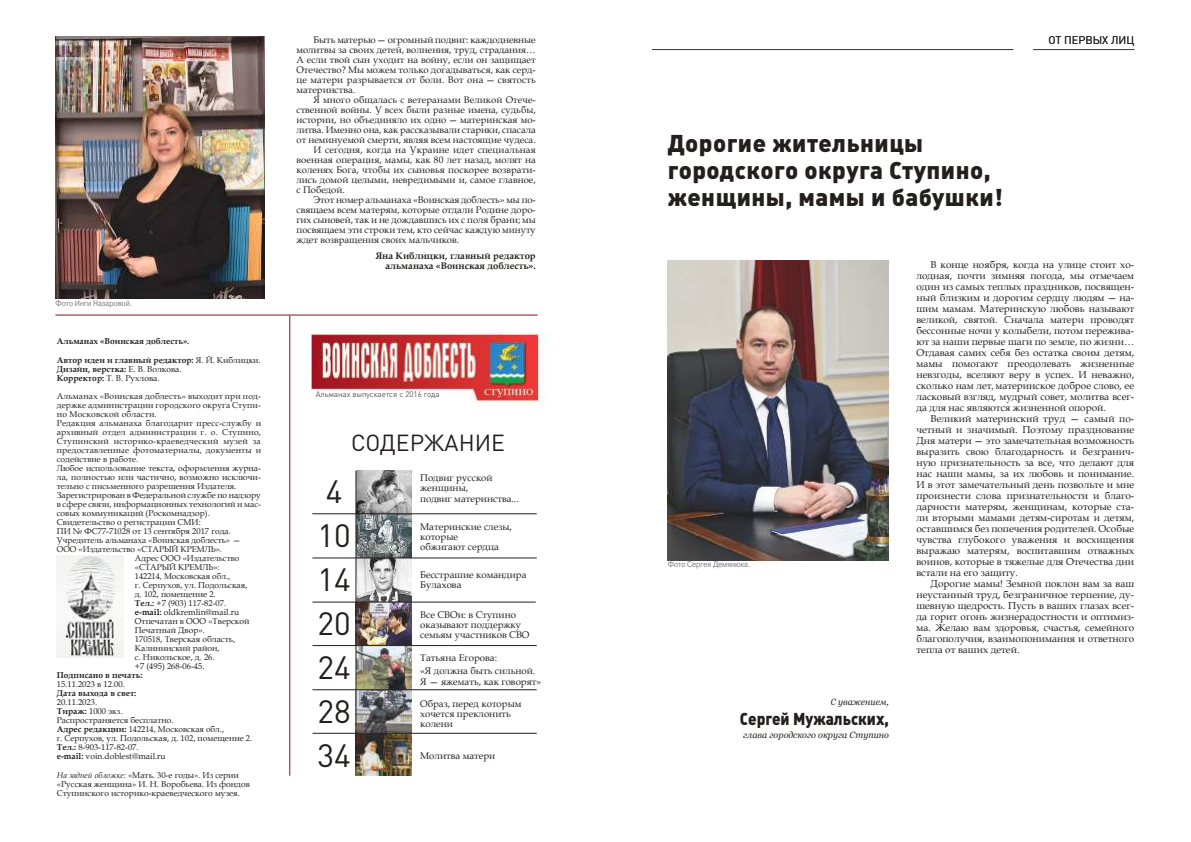
<style>
.page{position:relative;width:1191px;height:842px;background:#fff}
.page>*{position:absolute;margin:0;border:0;box-sizing:border-box;transform-origin:0 0}
.t1{font:31.9px/44px "DIN Pro";color:#241f1f}
.t2{font:24px/27px "DIN Cyr Black Alternate";letter-spacing:.02em;color:#241f1f}
.t3{font:23px "DIN Pro";color:#241f1f}
.t4{font:17px "DIN Cyr Black Alternate";color:#241f1f;scale:.9 1}
.t5{font:11px "DIN Pro";color:#241f1f}
.t6{font:10px/11px "Book Antiqua";color:#241f1f;text-align:justify}
.t7{font:9.7px/10px "Book Antiqua";color:#241f1f}
.t8{font:9.5px/10px "Book Antiqua";color:#241f1f;text-align:justify}
.t9{font:700 9.5px/10px "Book Antiqua";color:#241f1f;text-align:right}
.t10{font:italic 9px "Georgia";color:#241f1f}
.t11{font:italic 9px "Georgia";color:#241f1f;scale:.88 1}
.t12{font:8.5px/9px "Book Antiqua";color:#241f1f}
.t13{font:700 8.5px/9.1px "Book Antiqua";color:#241f1f}
.t14{font:8.5px "Book Antiqua";letter-spacing:.02em;color:#241f1f}
.t15{font:8.5px "Book Antiqua";letter-spacing:.03em;color:#241f1f}
.t16{font:8px "Pragmatica";color:#7d7c7e;scale:.88 1}
.t17{font:300 8px "DIN Pro";color:#241f1f}
.s1{font-weight:400}
.s2{font-weight:700}
.s3{font-style:italic}
.s4{font-family:"Georgia"}
</style>
<div class="page">
<hr style="left:1033px;top:49px;width:101px;height:1px;background:#9f1a23">
<hr style="left:652px;top:49px;width:361px;height:1px;background:#9f1a23">
<img style="left:668px;top:261px;width:221px;height:299px">
<img style="left:355px;top:471px;width:57px;height:305px">
<hr style="left:289px;top:316px;width:1px;height:460px;background:#841220">
<hr style="left:55px;top:315px;width:482px;height:1px;background:#841220">
<img style="left:57px;top:555px;width:67px;height:102px">
<hr style="left:312px;top:513px;width:225px;height:1px;background:#241f1f">
<hr style="left:312px;top:558px;width:225px;height:1px;background:#241f1f">
<hr style="left:312px;top:602px;width:224px;height:1px;background:#241f1f">
<hr style="left:312px;top:689px;width:224px;height:1px;background:#241f1f">
<hr style="left:312px;top:733px;width:225px;height:1px;background:#241f1f">
<hr style="left:312px;top:645px;width:224px;height:1px;background:#241f1f">
<hr style="left:355px;top:471px;width:1px;height:300px;background:#241f1f">
<img style="left:311px;top:331px;width:237px;height:72px">
<img style="left:55px;top:36px;width:210px;height:263px">
<p class="t16" style="left:56px;top:298px;width:88px">Фото Инги Назаровой.</p>
<p class="t13" style="left:57px;top:336px;width:134px">Альманах «Воинская доблесть».</p>
<p class="t13" style="left:57px;top:355px;width:205px">Автор идеи и главный редактор: <span class="s1">Я. Й. Киблицки.<br></span>Дизайн, верстка: <span class="s1">Е. В. Волкова.<br></span>Корректор: <span class="s1">Т. В. Рухлова.</span></p>
<p class="t14" style="left:57px;top:390px;width:206px">Альманах «Воинская доблесть» выходит при под-</p>
<p class="t12" style="left:57px;top:400px;width:206px">держке администрации городского округа Ступи-</p>
<p class="t14" style="left:57px;top:408px;width:101px">но Московской области.</p>
<p class="t12" style="left:57px;top:418px;width:206px">Редакция альманаха благодарит пресс-службу и</p>
<p class="t14" style="left:57px;top:426px;width:206px">архивный отдел администрации г. о. Ступино,</p>
<p class="t15" style="left:57px;top:435px;width:205px">Ступинский историко-краеведческий музей за</p>
<p class="t14" style="left:57px;top:444px;width:206px">предоставленные фотоматериалы, документы и</p>
<p class="t12" style="left:57px;top:454px;width:83px">содействие в работе.</p>
<p class="t12" style="left:57px;top:463px;width:206px">Любое использование текста, оформления журна-</p>
<p class="t12" style="left:57px;top:472px;width:206px">ла, полностью или частично, возможно исключи-</p>
<p class="t12" style="left:57px;top:481px;width:181px">тельно с письменного разрешения Издателя.</p>
<p class="t12" style="left:57px;top:490px;width:206px">Зарегистрирован в Федеральной службе по надзору</p>
<p class="t12" style="left:57px;top:499px;width:206px">в сфере связи, информационных технологий и мас-</p>
<p class="t12" style="left:57px;top:508px;width:154px">совых коммуникаций (Роскомнадзор).</p>
<p class="t12" style="left:57px;top:517px;width:145px">Свидетельство о регистрации СМИ:</p>
<p class="t12" style="left:57px;top:526px;width:176px">ПИ № ФC77-71028 от 13 сентября 2017 года.</p>
<p class="t12" style="left:57px;top:535px;width:185px">Учредитель альманаха «Воинская доблесть» —</p>
<p class="t12" style="left:57px;top:544px;width:167px">ООО «Издательство «СТАРЫЙ КРЕМЛЬ».</p>
<p class="t12" style="left:135px;top:553px;width:106px">Адрес ООО «Издательство</p>
<p class="t12" style="left:135px;top:562px;width:86px">«СТАРЫЙ КРЕМЛЬ»:</p>
<p class="t12" style="left:135px;top:571px;width:97px">142214, Московская обл.,</p>
<p class="t12" style="left:135px;top:580px;width:114px">г. Серпухов, ул. Подольская,</p>
<p class="t12" style="left:135px;top:589px;width:82px">д. 102, помещение 2.</p>
<p class="t12" style="left:135px;top:598px;width:93px"><span class="s2">Тел.:</span> +7 (903) 117-82-07.</p>
<p class="t12" style="left:135px;top:607px;width:106px"><span class="s2">e-mail:</span> oldkremlin@mail.ru</p>
<p class="t12" style="left:135px;top:616px;width:116px">Отпечатан в ООО «Тверской</p>
<p class="t12" style="left:135px;top:625px;width:71px">Печатный Двор».</p>
<p class="t12" style="left:135px;top:634px;width:102px">170518, Тверская область,</p>
<p class="t12" style="left:135px;top:643px;width:86px">Калининский район,</p>
<p class="t12" style="left:135px;top:652px;width:81px">с. Никольское, д. 26.</p>
<p class="t12" style="left:135px;top:661px;width:71px">+7 (495) 268-06-45.</p>
<p class="t13" style="left:57px;top:670px;width:87px">Подписано в печать:</p>
<p class="t12" style="left:57px;top:679px;width:69px">15.11.2023 в 12.00.</p>
<p class="t13" style="left:57px;top:688px;width:81px">Дата выхода в свет:</p>
<p class="t12" style="left:57px;top:697px;width:197px">20.11.2023.<br><span class="s2">Тираж:</span> 1000 экз.<br>Распространяется бесплатно.<br><span class="s2">Адрес редакции:</span> 142214, Московская обл.,<br>г. Серпухов, ул. Подольская, д. 102, помещение 2.<br><span class="s2">Тел.:</span> 8-903-117-82-07.<br><span class="s2">e-mail:</span> voin.doblest@mail.ru</p>
<p class="t12" style="left:57px;top:770px;width:195px"><span class="s3">На задней обложке:</span> «Мать. 30-е годы». Из серии «Русская женщина» И. Н. Воробьева. Из фондов<br>Ступинского историко-краеведческого музея.</p>
<p class="t8" style="left:296px;top:34px;width:241px;text-indent:17px">Быть матерью—огромный подвиг: каждодневные молитвы за своих детей, волнения, труд, страдания… А если твой сын уходит на войну, если он защищает Отечество? Мы можем только догадываться, как серд&shy;це матери разрывается от боли. Вот она — святость материнства.</p>
<p class="t8" style="left:313px;top:94px;width:224px">Я много общалась с ветеранами Великой Отече-</p>
<p class="t8" style="left:296px;top:104px;width:241px">ственной войны. У всех были разные имена, судьбы,</p>
<p class="t8" style="left:296px;top:114px;width:241px">истории, но объединяло их одно — материнская мо-</p>
<p class="t8" style="left:296px;top:124px;width:241px">литва. Именно она, как рассказывали старики, спасала</p>
<p class="t8" style="left:296px;top:134px;width:241px">от неминуемой смерти, являя всем настоящие чудеса.</p>
<p class="t8" style="left:313px;top:144px;width:224px">И сегодня, когда на Украине идет специальная</p>
<p class="t8" style="left:296px;top:154px;width:241px">военная операция, мамы, как 80 лет назад, молят на</p>
<p class="t8" style="left:296px;top:164px;width:241px">коленях Бога, чтобы их сыновья поскорее возврати-</p>
<p class="t8" style="left:296px;top:174px;width:241px">лись домой целыми, невредимыми и, самое главное,</p>
<p class="t8" style="left:296px;top:184px;width:50px">с Победой.</p>
<p class="t8" style="left:313px;top:194px;width:224px">Этот номер альманаха «Воинская доблесть» мы по-</p>
<p class="t8" style="left:296px;top:204px;width:241px">свящаем всем матерям, которые отдали Родине доро-</p>
<p class="t8" style="left:296px;top:214px;width:241px">гих сыновей, так и не дождавшись их с поля брани; мы</p>
<p class="t8" style="left:296px;top:224px;width:241px">посвящаем эти строки тем, кто сейчас каждую минуту</p>
<p class="t8" style="left:296px;top:234px;width:164px">ждет возвращения своих мальчиков.</p>
<p class="t9" style="left:375px;top:251px;width:162px">Яна Киблицки, главный редактор альманаха «Воинская доблесть».</p>
<p class="t17" style="left:316px;top:388px;width:125px">Альманах выпускается с 2016 года</p>
<h3 class="t3" style="left:351px;top:427px;width:155px">СОДЕРЖАНИЕ</h3>
<p class="t7" style="left:420px;top:472px;width:100px;line-height:10.6px">Подвиг русской женщины,<br>подвиг материнства...</p>
<p class="t7" style="left:420px;top:521px;width:93px">Материнские слезы, которые<br>обжигают сердца</p>
<p class="t7" style="left:420px;top:569px;width:108px">Бесстрашие командира<br>Булахова</p>
<p class="t7" style="left:420px;top:609px;width:111px">Все СВОи: в Ступино оказывают поддержку семьям участников СВО</p>
<p class="t7" style="left:420px;top:650px;width:117px;line-height:13px">Татьяна Егорова:<br>«Я должна быть сильной.</p>
<p class="t7" style="left:420px;top:676px;width:123px">Я — яжемать, как говорят»</p>
<p class="t7" style="left:420px;top:698px;width:103px">Образ, перед которым хочется преклонить колени</p>
<p class="t7" style="left:420px;top:750px;width:77px">Молитва матери</p>
<h1 class="t1" style="left:317px;top:468px;width:35px">4<br>10<br>14<br>20<br>24<br>28<br>34</h1>
<h2 class="t2" style="left:668px;top:129px;width:337px">Дорогие жительницы городского округа Ступино, женщины, мамы и бабушки!</h2>
<p class="t5" style="left:1048px;top:33px;width:87px">ОТ ПЕРВЫХ ЛИЦ</p>
<p class="t16" style="left:668px;top:560px;width:95px">Фото Сергея Демянюка.</p>
<p class="t11" style="left:830px;top:697px;width:68px">С уважением,</p>
<h3 class="t4" style="left:739px;top:707px;width:167px">Сергей Мужальских,</h3>
<p class="t10" style="left:743px;top:729px;width:147px">глава городского округа Ступино</p>
<p class="t6" style="left:916px;top:259px;width:219px;text-indent:14px">В конце ноября, когда на улице стоит хо&shy;лодная, почти зимняя погода, мы отмечаем один из самых теплых праздников, посвящен&shy;ный близким и дорогим сердцу людям — на&shy;шим мамам. Материнскую любовь называют великой, святой. Сначала матери проводят бессонные ночи у колыбели, потом пережива&shy;ют за наши первые шаги по земле, по жизни… Отдавая самих себя без остатка своим детям, мамы помогают преодолевать жизненные невзгоды, вселяют веру в успех. И неважно, сколько нам лет<span class="s4">,</span> материнское доброе слово, ее ласковый взгляд, мудрый совет, молитва всег&shy;да для нас являются жизненной опорой.</p>
<p class="t6" style="left:916px;top:413px;width:219px;text-indent:14px">Великий материнский труд — самый по&shy;четный и значимый. Поэтому празднование Дня матери — это замечательная возможность выразить свою благодарность и безгранич&shy;ную признательность за все, что делают для нас наши мамы, за их любовь и понимание.<br>И в этот замечательный день позвольте и мне произнести слова признательности и благо&shy;дарности матерям, женщинам, которые ста&shy;ли вторыми мамами детям-сиротам и детям, оставшимся без попечения родителей. Особые чувства глубокого уважения и восхищения выражаю матерям, воспитавшим отважных воинов, которые в тяжелые для Отечества дни встали на его защиту.</p>
<p class="t6" style="left:916px;top:578px;width:219px;text-indent:14px">Дорогие мамы! Земной поклон вам за ваш неустанный труд, безграничное терпение, ду&shy;шевную щедрость. Пусть в ваших глазах всег&shy;да горит огонь жизнерадостности и оптимиз&shy;ма. Желаю вам здоровья, счастья, семейного благополучия, взаимопонимания и ответного тепла от ваших детей.</p>
</div>
